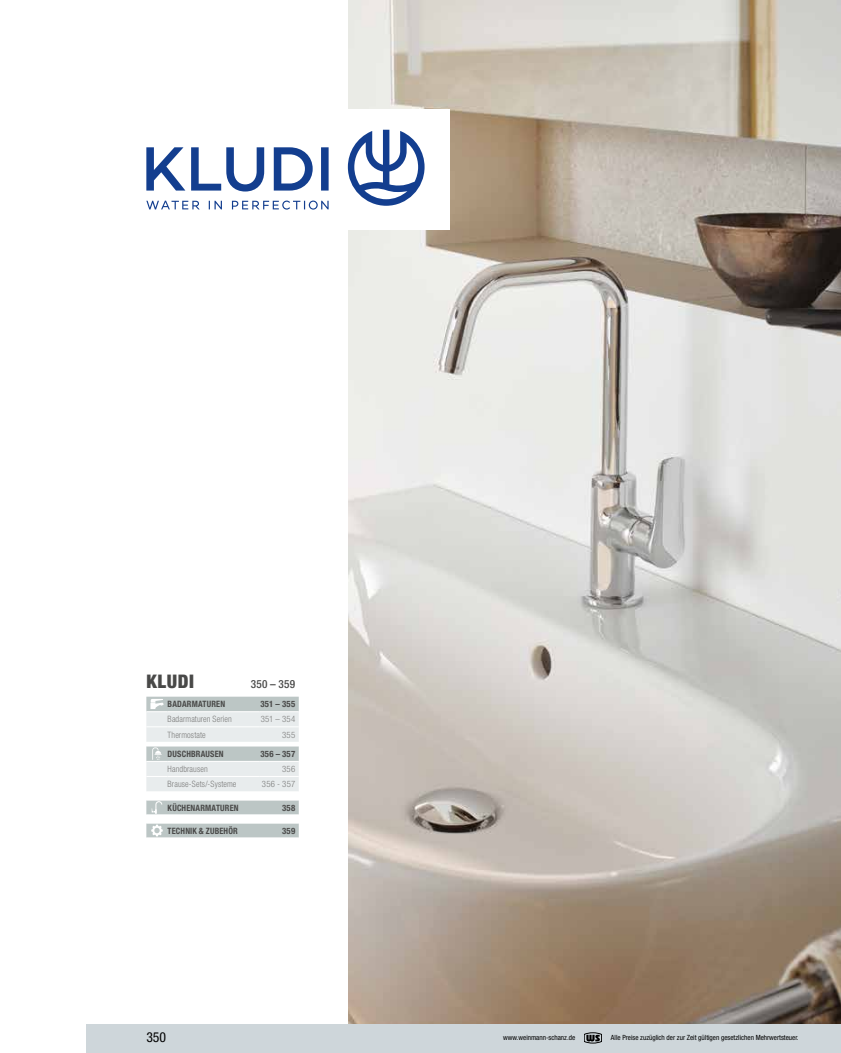
<style>
.page{position:relative;width:841px;height:1053px;background:#fff}
.page>*{position:absolute;margin:0;border:0;box-sizing:border-box;transform-origin:0 0}
.t1{font:900 condensed 18.75px "Helvetica Neue LT Pro";letter-spacing:.03em;color:#494948}
.t2{font:condensed 13.75px "Helvetica Neue LT Pro";color:#000}
.t3{font:500 condensed 11.25px "Helvetica Neue LT Pro";letter-spacing:.025em;color:#494948}
.t4{font:300 condensed 8.75px "Helvetica Neue LT Pro";letter-spacing:.015em;color:#7b7b7a;scale:.95 1}
.t5{font:700 condensed 8.75px "Helvetica Neue LT Pro";letter-spacing:.02em;color:#494948;scale:.95 1}
.t6{font:700 condensed 8.75px "Helvetica Neue LT Pro";letter-spacing:.02em;color:#494948}
.t7{font:300 condensed 8.75px "Helvetica Neue LT Pro";letter-spacing:.015em;color:#7b7b7a}
.t8{font:condensed 7.12px "Helvetica Neue LT Pro";color:#000}
</style>
<div class="page">
<svg style="left:146px;top:696px;width:153px;height:142px"></svg>
<img style="left:348px;top:0;width:493px;height:1024px">
<div style="left:146px;top:109px;width:304px;height:121px;background:#fff"></div>
<svg style="left:348px;top:130px;width:76px;height:76px"></svg>
<svg style="left:146px;top:147px;width:183px;height:44px"></svg>
<svg style="left:146px;top:200px;width:183px;height:9px"></svg>
<div style="left:86px;top:1024px;width:755px;height:28px;background:#ced6da"></div>
<svg style="left:584px;top:1032px;width:18px;height:11px"></svg>
<h1 class="t1" style="left:146px;top:670px;width:49px">KLUDI</h1>
<h3 class="t3" style="left:251px;top:677px;width:46px">350 – 359</h3>
<p class="t5" style="left:168px;top:698px;width:62px">BADARMATUREN</p>
<p class="t6" style="left:260px;top:698px;width:36px">351 – 355</p>
<p class="t4" style="left:168px;top:714px;width:69px">Badarmaturen Serien</p>
<p class="t7" style="left:261px;top:714px;width:36px">351 – 354</p>
<p class="t4" style="left:168px;top:729px;width:42px">Thermostate</p>
<p class="t7" style="left:282px;top:729px;width:15px">355</p>
<p class="t5" style="left:168px;top:748px;width:61px">DUSCHBRAUSEN</p>
<p class="t6" style="left:260px;top:748px;width:36px">356 – 357</p>
<p class="t4" style="left:168px;top:763px;width:44px">Handbrausen</p>
<p class="t7" style="left:282px;top:763px;width:15px">356</p>
<p class="t4" style="left:168px;top:779px;width:74px">Brause-Sets/-Systeme</p>
<p class="t7" style="left:262px;top:779px;width:35px">356 - 357</p>
<p class="t5" style="left:168px;top:802px;width:76px">KÜCHENARMATUREN</p>
<p class="t6" style="left:282px;top:802px;width:15px">358</p>
<p class="t5" style="left:168px;top:825px;width:75px">TECHNIK &amp; ZUBEHÖR</p>
<p class="t6" style="left:282px;top:825px;width:15px">359</p>
<h2 class="t2" style="left:146px;top:1029px;width:21px">350</h2>
<p class="t8" style="left:503px;top:1033px;width:73px">www.weinmann-schanz.de</p>
<p class="t8" style="left:611px;top:1033px;width:189px">Alle Preise zuzüglich der zur Zeit gültigen gesetzlichen Mehrwertsteuer.</p>
</div>
